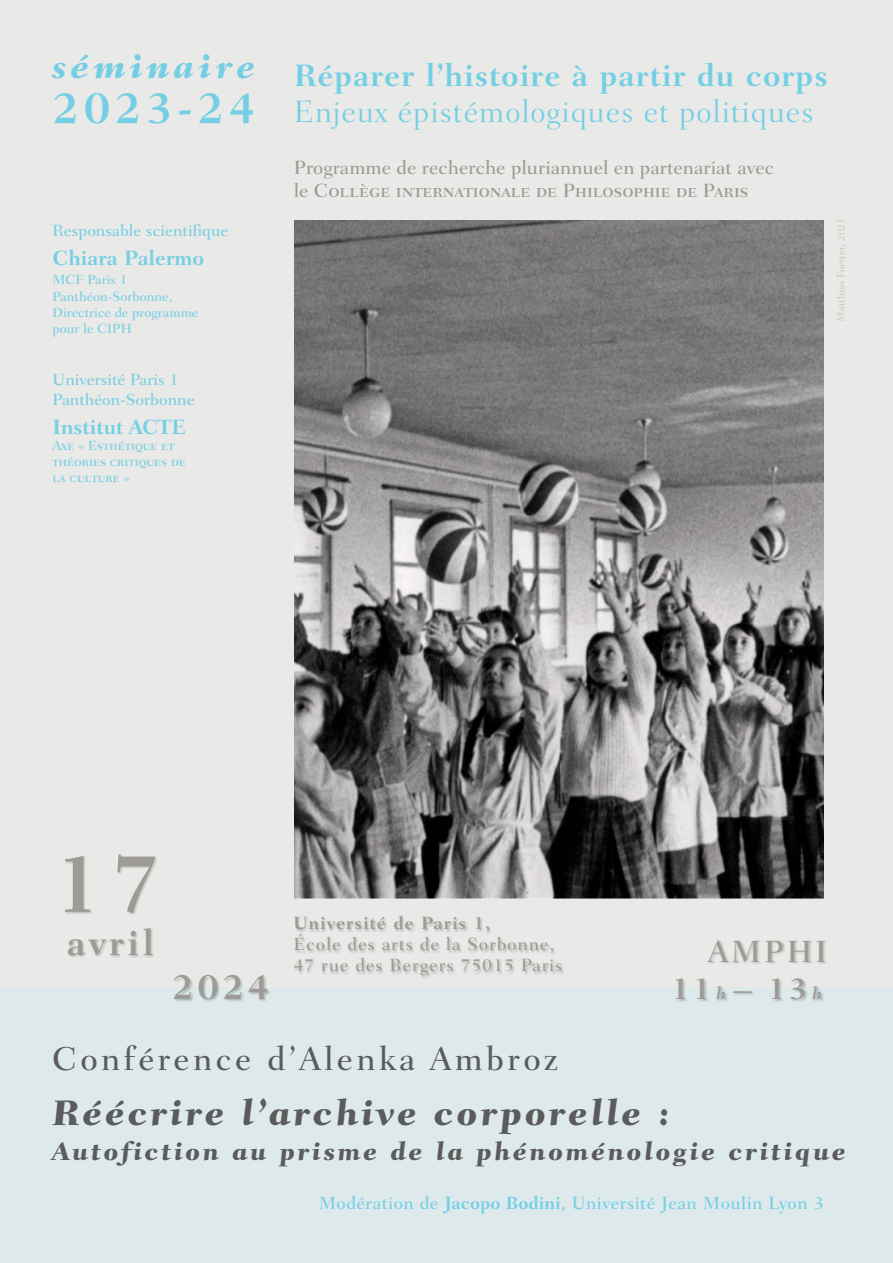
<style>
.page{position:relative;width:893px;height:1263px;background:#fff}
.page>*{position:absolute;margin:0;border:0;box-sizing:border-box;transform-origin:0 0}
.t1{font:700 84px "Fairfield LT Std";color:#9e9b96}
.t2{font:700 45px "Fairfield LT Std";letter-spacing:.1em;color:#74cfe4}
.t3{font:700 36.3px "Fairfield LT Std";letter-spacing:.1em;color:#9e9b96}
.t4{font:800 36px "Fairfield LT Std Caption";letter-spacing:.075em;color:#5b5b5c}
.t5{font:italic 800 34.5px "Fairfield LT Std";letter-spacing:.125em;color:#74cfe4}
.t6{font:500 33.6px "Fairfield LT Std";letter-spacing:.1em;color:#5b5b5c}
.t7{font:300 31.5px "Fairfield LT Std";letter-spacing:.03em;color:#74cfe4}
.t8{font:700 31.5px "Fairfield LT Std";letter-spacing:.05em;color:#74cfe4}
.t9{font:700 31.05px "Fairfield LT Std";color:#9e9b96}
.t10{font:500 31.05px "Fairfield LT Std";letter-spacing:.1em;color:#9e9b96}
.t11{font:800 25.5px "Fairfield LT Std Caption";letter-spacing:.1em;color:#5b5b5c}
.t12{font:700 21px "Fairfield LT Std";color:#74cfe4}
.t13{font:500 19.5px/23.4px "Fairfield LT Std";color:#9e9b96}
.t14{font:500 18px "Fairfield LT Std";letter-spacing:.025em;color:#74cfe4}
.t15{font:500 18px/21px "Fairfield LT Std";letter-spacing:.05em;color:#9e9b96}
.t16{font:700 18px "Fairfield LT Std";color:#9e9b96}
.t17{font:500 16.5px/19.8px "Fairfield LT Std";color:#74cfe4}
.t18{font:500 13.5px/16.2px "Fairfield LT Std";color:#74cfe4}
.t19{font:500 10.5px "Fairfield LT Std";color:#d0c9be}
.s1{font-style:italic;font-size:17.1px}
.s2{font-weight:700}
</style>
<div class="page">
<div style="left:0;top:0;width:893px;height:1047px;background:#e9e9e7"></div>
<div style="left:0;top:987px;width:893px;height:276px;background:#dde9eb"></div>
<div style="left:65px;top:854px;width:206px;height:149px;background:#000;opacity:.2"></div>
<div style="left:707px;top:939px;width:121px;height:25px;background:#000;opacity:.2"></div>
<div style="left:813px;top:986px;width:13px;height:16px;background:#000;opacity:.2"></div>
<div style="left:676px;top:979px;width:131px;height:23px;background:#000;opacity:.2"></div>
<img style="left:295px;top:220px;width:529px;height:679px">
<div style="left:294px;top:916px;width:271px;height:62px;background:#000;opacity:.2"></div>
<h3 class="t5" style="left:53px;top:44px;width:204px">séminaire</h3>
<h2 class="t2" style="left:53px;top:82px;width:204px">2023-24</h2>
<p class="t17" style="left:53px;top:221px;width:177px">Responsable scientifique</p>
<h3 class="t12" style="left:53px;top:246px;width:153px">Chiara Palermo</h3>
<p class="t18" style="left:53px;top:272px;width:147px">MCF Paris 1<br>Panthéon-Sorbonne,<br>Directrice de programme pour le CIPH</p>
<p class="t17" style="left:53px;top:370px;width:144px">Université Paris 1<br>Panthéon-Sorbonne</p>
<h3 class="t12" style="left:53px;top:414px;width:135px">Institut ACTE</h3>
<p class="t18" style="left:53px;top:437px;width:135px">Axe « Esthétique et théories critiques de la culture »</p>
<h3 class="t8" style="left:294px;top:57px;width:535px">Réparer l’histoire à partir du corps</h3>
<h3 class="t7" style="left:294px;top:93px;width:521px">Enjeux épistémologiques et politiques</h3>
<h3 class="t13" style="left:294px;top:156px;width:482px">Programme de recherche pluriannuel en partenariat avec le Collège internationale de Philosophie de Paris</h3>
<p class="t19" style="left:835px;top:322px;width:105px;rotate:-90deg">Matthias Forster, 2021</p>
<h1 class="t1" style="left:53px;top:835px;width:110px">17</h1>
<h3 class="t3" style="left:67px;top:922px;width:89px">avril</h3>
<h3 class="t3" style="left:172px;top:965px;width:98px">2024</h3>
<h3 class="t16" style="left:293px;top:913px;width:198px">Université de Paris 1,</h3>
<h3 class="t15" style="left:293px;top:934px;width:271px">École des arts de la Sorbonne,<br>47 rue des Bergers 75015 Paris</h3>
<h3 class="t10" style="left:708px;top:933px;width:120px">AMPHI</h3>
<h3 class="t9" style="left:671px;top:970px;width:153px">11<span class="s1">h</span> – 13<span class="s1">h</span></h3>
<h3 class="t6" style="left:52px;top:1039px;width:507px">Conférence d’Alenka Ambroz</h3>
<h3 class="t4" style="left:52px;top:1092px;width:619px">Réécrire l’archive corporelle :</h3>
<h3 class="t11" style="left:52px;top:1136px;width:796px">Autofiction au prisme de la phénoménologie critique</h3>
<h3 class="t14" style="left:319px;top:1192px;width:506px">Modération de <span class="s2">Jacopo Bodini</span>, Université Jean Moulin Lyon 3</h3>
</div>
